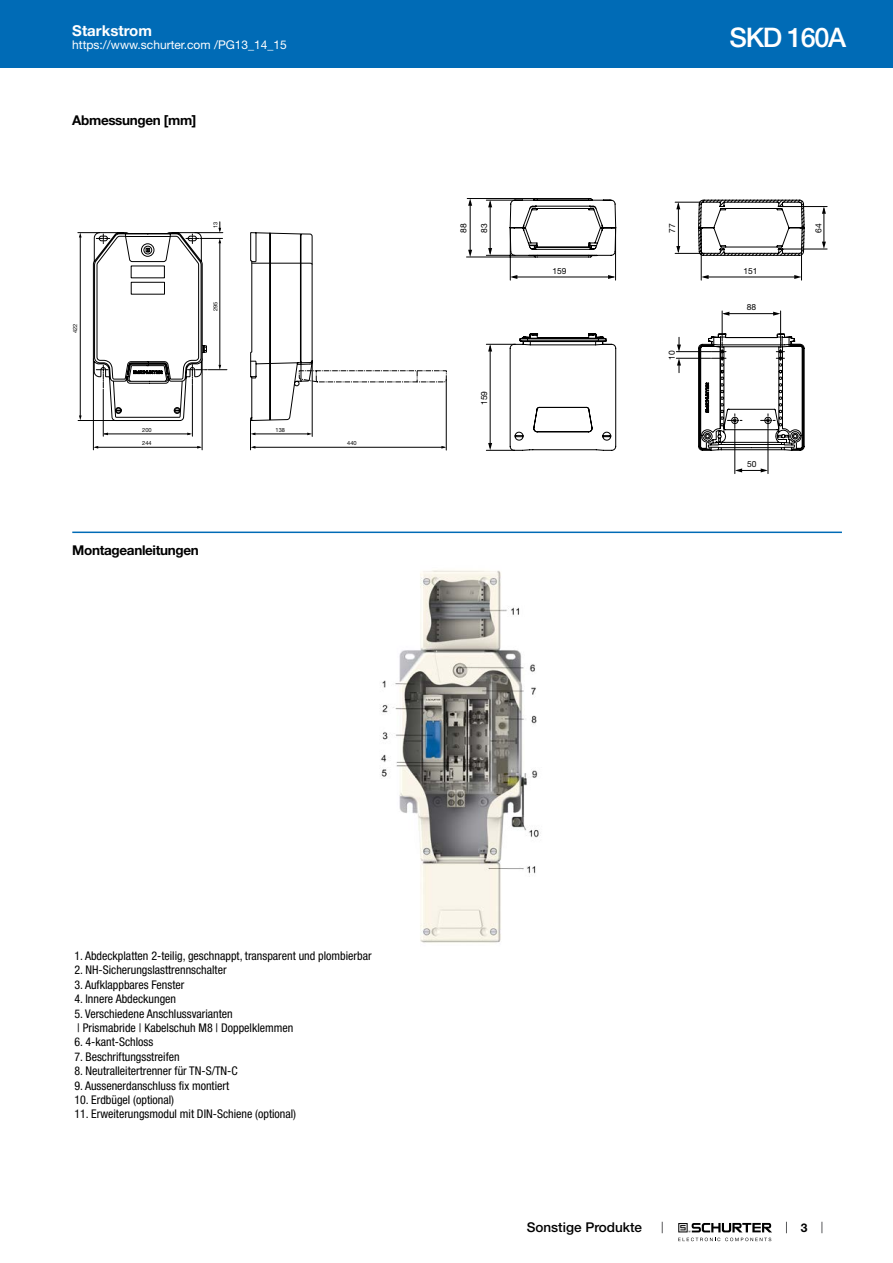
<style>
.page{position:relative;width:893px;height:1263px;background:#fff}
.page>*{position:absolute;margin:0;border:0;box-sizing:border-box;transform-origin:0 0}
.t1{font:500 27px "Helvetica Neue LT";letter-spacing:-.05em;color:#fff}
.t2{font:700 15px "Helvetica Neue LT";color:#fff}
.t3{font:700 13.5px "Helvetica Neue LT";letter-spacing:-.025em;color:#000}
.t4{font:500 13.5px "Helvetica Neue LT";color:#000}
.t5{font:condensed 12px/14.4px "Helvetica Neue LT";color:#000}
.t6{font:12px "Helvetica Neue LT";color:#fff}
.t7{font:700 12px "Helvetica Neue LT";color:#000}
.t8{font:8.4px "Helvetica Neue LT";color:#000}
.t9{font:5.7px "Helvetica Neue LT";color:#000}
</style>
<div class="page">
<svg style="left:678px;top:1223px;width:94px;height:18px"></svg>
<div style="left:0;top:0;width:893px;height:68px;background:#006bb6"></div>
<hr style="left:93px;top:359px;width:1px;height:91px;background:#000">
<hr style="left:202px;top:359px;width:1px;height:91px;background:#000">
<hr style="left:250px;top:420px;width:1px;height:30px;background:#000">
<hr style="left:446px;top:379px;width:1px;height:71px;background:#000">
<svg style="left:78px;top:222px;width:368px;height:227px"></svg>
<svg style="left:466px;top:198px;width:361px;height:276px"></svg>
<hr style="left:768px;top:429px;width:1px;height:45px;background:#000">
<hr style="left:722px;top:311px;width:1px;height:30px;background:#000">
<hr style="left:780px;top:311px;width:1px;height:30px;background:#000">
<hr style="left:724px;top:313px;width:54px;height:1px;background:#000">
<svg style="left:509px;top:333px;width:296px;height:118px"></svg>
<svg style="left:761px;top:468px;width:7px;height:4px"></svg>
<svg style="left:735px;top:468px;width:7px;height:4px"></svg>
<svg style="left:488px;top:200px;width:4px;height:7px"></svg>
<svg style="left:488px;top:248px;width:4px;height:7px"></svg>
<svg style="left:488px;top:344px;width:4px;height:7px"></svg>
<svg style="left:488px;top:443px;width:4px;height:7px"></svg>
<svg style="left:509px;top:198px;width:293px;height:60px"></svg>
<svg style="left:822px;top:206px;width:4px;height:8px"></svg>
<svg style="left:822px;top:242px;width:4px;height:7px"></svg>
<svg style="left:468px;top:198px;width:4px;height:8px"></svg>
<svg style="left:468px;top:250px;width:4px;height:7px"></svg>
<svg style="left:608px;top:275px;width:7px;height:4px"></svg>
<svg style="left:510px;top:275px;width:7px;height:4px"></svg>
<svg style="left:794px;top:275px;width:7px;height:4px"></svg>
<svg style="left:701px;top:275px;width:8px;height:4px"></svg>
<svg style="left:773px;top:312px;width:7px;height:4px"></svg>
<svg style="left:722px;top:312px;width:7px;height:4px"></svg>
<hr style="left:72px;top:531px;width:770px;height:2px;background:#006bb6">
<img style="left:380px;top:570px;width:161px;height:373px">
<p class="t2" style="left:72px;top:21px;width:81px">Starkstrom</p>
<p class="t6" style="left:72px;top:38px;width:216px">https://www.schurter.com /PG13_14_15</p>
<p class="t3" style="left:72px;top:112px;width:126px">Abmessungen [mm]</p>
<p class="t9" style="left:72px;top:333px;width:11px;rotate:-90deg">422</p>
<p class="t9" style="left:212px;top:228px;width:8px;rotate:-90deg">13</p>
<p class="t9" style="left:212px;top:311px;width:11px;rotate:-90deg">295</p>
<p class="t9" style="left:142px;top:426px;width:11px">200</p>
<p class="t9" style="left:142px;top:439px;width:11px">244</p>
<p class="t3" style="left:72px;top:542px;width:128px">Montageanleitungen</p>
<p class="t9" style="left:276px;top:426px;width:11px">138</p>
<p class="t9" style="left:347px;top:439px;width:11px">440</p>
<h1 class="t1" style="left:730px;top:21px;width:118px">SKD 160A</h1>
<p class="t8" style="left:458px;top:233px;width:11px;rotate:-90deg">88</p>
<p class="t8" style="left:667px;top:233px;width:11px;rotate:-90deg">77</p>
<p class="t8" style="left:813px;top:233px;width:11px;rotate:-90deg">64</p>
<p class="t8" style="left:479px;top:233px;width:11px;rotate:-90deg">83</p>
<p class="t8" style="left:553px;top:266px;width:16px">159</p>
<p class="t8" style="left:743px;top:266px;width:16px">151</p>
<p class="t8" style="left:747px;top:302px;width:11px">88</p>
<p class="t8" style="left:479px;top:405px;width:16px;rotate:-90deg">159</p>
<p class="t8" style="left:667px;top:360px;width:11px;rotate:-90deg">10</p>
<p class="t8" style="left:747px;top:459px;width:11px">50</p>
<p class="t5" style="left:74px;top:948px;width:299px">1. Abdeckplatten 2-teilig, geschnappt, transparent und plombierbar</p>
<p class="t5" style="left:74px;top:963px;width:154px">2. NH-Sicherungslasttrennschalter</p>
<p class="t5" style="left:74px;top:977px;width:111px">3. Aufklappbares Fenster</p>
<p class="t5" style="left:74px;top:991px;width:103px">4. Innere Abdeckungen</p>
<p class="t5" style="left:74px;top:1006px;width:220px">5. Verschiedene Anschlussvarianten<br>| Prismabride | Kabelschuh M8 | Doppelklemmen</p>
<p class="t5" style="left:74px;top:1035px;width:80px">6. 4-kant-Schloss</p>
<p class="t5" style="left:74px;top:1049px;width:107px">7. Beschriftungsstreifen</p>
<p class="t5" style="left:74px;top:1063px;width:165px">8. Neutralleitertrenner für TN-S/TN-C</p>
<p class="t5" style="left:74px;top:1078px;width:156px">9. Aussenerdanschluss fix montiert</p>
<p class="t5" style="left:74px;top:1092px;width:101px">10. Erdbügel (optional)</p>
<p class="t5" style="left:74px;top:1107px;width:223px">11. Erweiterungsmodul mit DIN-Schiene (optional)</p>
<p class="t4" style="left:527px;top:1219px;width:117px">Sonstige Produkte</p>
<p class="t7" style="left:801px;top:1220px;width:8px">3</p>
</div>
